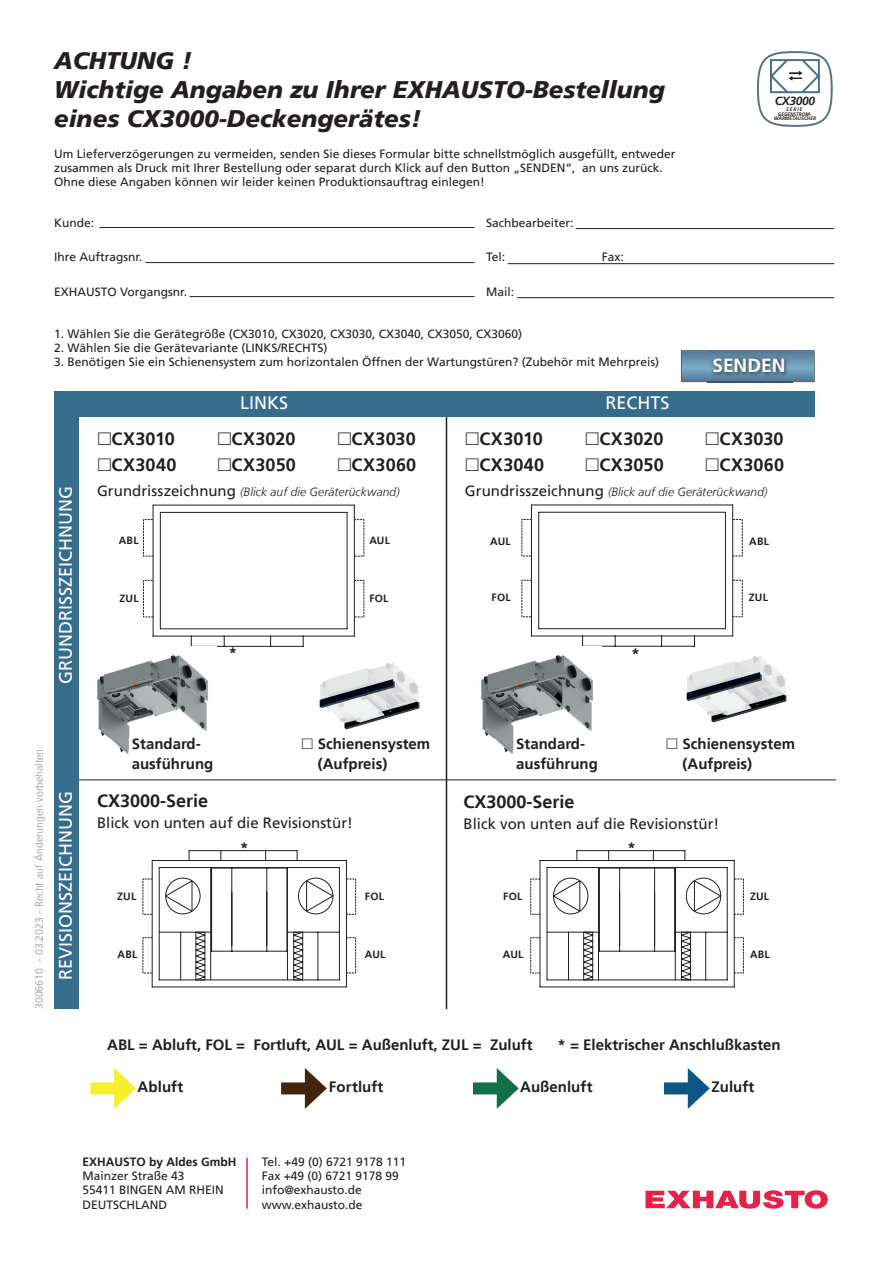
<style>
.page{position:relative;width:893px;height:1263px;background:#fff}
.page>*{position:absolute;margin:0;border:0;box-sizing:border-box;transform-origin:0 0}
.t1{font:italic 900 24px/28.8px "Frutiger LT";color:#231f20}
.t2{font:700 19.05px "Frutiger LT";color:#fff}
.t3{font:700 18px "Frutiger LT";letter-spacing:.005em;color:#231f20}
.t4{font:18px "Frutiger LT";color:#fff}
.t5{font:700 15px/19.5px "Frutiger LT";color:#231f20}
.t6{font:15px "Frutiger LT";color:#231f20}
.t7{font:12px/14.2px "Frutiger LT";color:#231f20}
.t8{font:italic 300 12px "Frutiger LT";letter-spacing:.01em;color:#231f20}
.t9{font:italic 700 12px "Frutiger LT";letter-spacing:-.02em;color:#231f20}
.t10{font:700 10.5px "Frutiger LT";letter-spacing:.025em;color:#231f20}
.t11{font:300 10.5px "Frutiger LT";color:#939598}
.t12{font:italic 700 5.1px/4.8px "Frutiger LT";color:#231f20;text-align:center;scale:.94 1}
.s1{font-family:"Mathematical Pi Six";font-weight:400}
.s2{font-weight:400;font-style:normal;font-size:15px}
.s3{font-weight:700}
</style>
<div class="page">
<hr style="left:72px;top:779px;width:764px;height:1px;background:#231f20">
<hr style="left:446px;top:409px;width:1px;height:600px;background:#231f20">
<div style="left:54px;top:402px;width:24px;height:607px;background:#366c8c"></div>
<div style="left:54px;top:391px;width:761px;height:25px;background:#366c8c"></div>
<svg style="left:757px;top:51px;width:76px;height:76px"></svg>
<hr style="left:99px;top:227px;width:376px;height:1px;background:#231f20">
<hr style="left:145px;top:262px;width:330px;height:1px;background:#231f20">
<hr style="left:190px;top:296px;width:285px;height:1px;background:#231f20">
<hr style="left:576px;top:228px;width:258px;height:1px;background:#231f20">
<hr style="left:508px;top:263px;width:326px;height:1px;background:#231f20">
<hr style="left:517px;top:297px;width:317px;height:1px;background:#231f20">
<svg style="left:681px;top:350px;width:134px;height:32px;background:#658ba6"></svg>
<img style="left:707px;top:352px;width:85px;height:31px">
<img style="left:707px;top:381px;width:85px;height:1px">
<svg style="left:143px;top:850px;width:213px;height:137px"></svg>
<svg style="left:531px;top:850px;width:213px;height:137px"></svg>
<div style="left:90px;top:1082px;width:33px;height:12px;background:#f7ee2d"></div>
<svg style="left:114px;top:1068px;width:22px;height:41px"></svg>
<div style="left:281px;top:1082px;width:33px;height:12px;background:#42250a"></div>
<svg style="left:305px;top:1068px;width:22px;height:41px"></svg>
<div style="left:473px;top:1082px;width:32px;height:12px;background:#107047"></div>
<svg style="left:497px;top:1068px;width:22px;height:41px"></svg>
<div style="left:664px;top:1082px;width:32px;height:12px;background:#0c5785"></div>
<svg style="left:688px;top:1068px;width:22px;height:41px"></svg>
<hr style="left:153px;top:505px;width:1px;height:131px;background:#231f20">
<hr style="left:160px;top:512px;width:1px;height:117px;background:#231f20">
<hr style="left:153px;top:636px;width:201px;height:1px;background:#231f20">
<hr style="left:160px;top:628px;width:187px;height:1px;background:#231f20">
<hr style="left:354px;top:505px;width:1px;height:131px;background:#231f20">
<hr style="left:347px;top:512px;width:1px;height:117px;background:#231f20">
<hr style="left:153px;top:505px;width:201px;height:1px;background:#231f20">
<hr style="left:160px;top:512px;width:187px;height:1px;background:#231f20">
<hr style="left:191px;top:646px;width:112px;height:1px;background:#231f20">
<svg style="left:143px;top:519px;width:221px;height:98px"></svg>
<hr style="left:732px;top:505px;width:1px;height:131px;background:#231f20">
<hr style="left:725px;top:512px;width:1px;height:117px;background:#231f20">
<hr style="left:531px;top:636px;width:202px;height:1px;background:#231f20">
<hr style="left:539px;top:628px;width:186px;height:1px;background:#231f20">
<hr style="left:531px;top:505px;width:1px;height:131px;background:#231f20">
<hr style="left:538px;top:512px;width:1px;height:117px;background:#231f20">
<hr style="left:531px;top:505px;width:202px;height:1px;background:#231f20">
<hr style="left:539px;top:512px;width:186px;height:1px;background:#231f20">
<hr style="left:583px;top:646px;width:111px;height:1px;background:#231f20">
<svg style="left:522px;top:519px;width:220px;height:98px"></svg>
<hr style="left:246px;top:1158px;width:2px;height:50px;background:#e5234a">
<img style="left:320px;top:663px;width:99px;height:66px">
<img style="left:687px;top:656px;width:99px;height:67px">
<svg style="left:645px;top:1190px;width:183px;height:18px"></svg>
<img style="left:97px;top:655px;width:111px;height:99px">
<img style="left:481px;top:655px;width:112px;height:99px">
<p class="t1" style="left:54px;top:46px;width:140px">ACHTUNG !</p>
<p class="t1" style="left:54px;top:75px;width:612px">Wichtige Angaben zu Ihrer EXHAUSTO-Bestellung eines CX3000-Deckengerätes!</p>
<p class="t7" style="left:54px;top:146px;width:623px">Um Lieferverzögerungen zu vermeiden, senden Sie dieses Formular bitte schnellstmöglich ausgefüllt, entweder zusammen als Druck mit Ihrer Bestellung oder separat durch Klick auf den Button „SENDEN“, an uns zurück.<br>Ohne diese Angaben können wir leider keinen Produktionsauftrag einlegen!</p>
<p class="t7" style="left:54px;top:216px;width:42px">Kunde:</p>
<p class="t7" style="left:486px;top:216px;width:89px">Sachbearbeiter:</p>
<p class="t7" style="left:54px;top:250px;width:90px">Ihre Auftragsnr.</p>
<p class="t7" style="left:486px;top:250px;width:21px">Tel:</p>
<p class="t7" style="left:602px;top:250px;width:24px">Fax:</p>
<p class="t7" style="left:54px;top:285px;width:134px">EXHAUSTO Vorgangsnr.</p>
<p class="t7" style="left:486px;top:285px;width:30px">Mail:</p>
<p class="t7" style="left:54px;top:326px;width:470px">1. Wählen Sie die Gerätegröße (CX3010, CX3020, CX3030, CX3040, CX3050, CX3060)</p>
<p class="t7" style="left:54px;top:341px;width:275px">2. Wählen Sie die Gerätevariante (LINKS/RECHTS)</p>
<p class="t7" style="left:54px;top:355px;width:607px">3. Benötigen Sie ein Schienensystem zum horizontalen Öffnen der Wartungstüren? (Zubehör mit Mehrpreis)</p>
<p class="t2" style="left:712px;top:355px;width:75px">SENDEN</p>
<p class="t9" style="left:775px;top:93px;width:42px">CX3000</p>
<p class="t12" style="left:774px;top:111px;width:46px">GEGENSTROM-<br>WÄRMETAUSCHER</p>
<p class="t12" style="left:786px;top:107px;width:19px">SERIE</p>
<p class="t4" style="left:55px;top:684px;width:199px;rotate:-90deg">GRUNDRISSZEICHNUNG</p>
<p class="t11" style="left:33px;top:1009px;width:265px;rotate:-90deg">3006610 - 03.2023 - Recht auf Änderungen vorbehalten.</p>
<p class="t4" style="left:55px;top:980px;width:191px;rotate:-90deg">REVISIONSZEICHNUNG</p>
<p class="t4" style="left:240px;top:392px;width:50px">LINKS</p>
<p class="t4" style="left:605px;top:392px;width:66px">RECHTS</p>
<p class="t3" style="left:97px;top:428px;width:79px"><span class="s1">h</span>CX3010</p>
<p class="t3" style="left:217px;top:428px;width:80px"><span class="s1">h</span>CX3020</p>
<p class="t3" style="left:337px;top:428px;width:80px"><span class="s1">h</span>CX3030</p>
<p class="t3" style="left:97px;top:454px;width:81px"><span class="s1">h</span>CX3040</p>
<p class="t3" style="left:217px;top:454px;width:80px"><span class="s1">h</span>CX3050</p>
<p class="t3" style="left:337px;top:454px;width:81px"><span class="s1">h</span>CX3060</p>
<p class="t8" style="left:97px;top:485px;width:304px"><span class="s2">Grundrisszeichnung</span> (Blick auf die Geräterückwand)</p>
<p class="t3" style="left:465px;top:428px;width:79px"><span class="s1">h</span>CX3010</p>
<p class="t3" style="left:585px;top:428px;width:80px"><span class="s1">h</span>CX3020</p>
<p class="t3" style="left:705px;top:428px;width:80px"><span class="s1">h</span>CX3030</p>
<p class="t3" style="left:465px;top:454px;width:81px"><span class="s1">h</span>CX3040</p>
<p class="t3" style="left:585px;top:454px;width:80px"><span class="s1">h</span>CX3050</p>
<p class="t3" style="left:705px;top:454px;width:81px"><span class="s1">h</span>CX3060</p>
<p class="t8" style="left:465px;top:485px;width:304px"><span class="s2">Grundrisszeichnung</span> (Blick auf die Geräterückwand)</p>
<p class="t10" style="left:119px;top:534px;width:21px">ABL</p>
<p class="t10" style="left:369px;top:534px;width:22px">AUL</p>
<p class="t10" style="left:490px;top:535px;width:22px">AUL</p>
<p class="t10" style="left:749px;top:535px;width:21px">ABL</p>
<p class="t10" style="left:119px;top:592px;width:21px">ZUL</p>
<p class="t10" style="left:369px;top:592px;width:21px">FOL</p>
<p class="t10" style="left:491px;top:591px;width:21px">FOL</p>
<p class="t10" style="left:749px;top:591px;width:21px">ZUL</p>
<p class="t5" style="left:229px;top:644px;width:10px">*</p>
<p class="t5" style="left:632px;top:644px;width:10px">*</p>
<p class="t5" style="left:132px;top:734px;width:83px">Standard&shy;ausführung</p>
<p class="t5" style="left:516px;top:734px;width:83px">Standard&shy;ausführung</p>
<p class="t5" style="left:318px;top:734px;width:114px;text-indent:-17px"><span class="s1">h</span> Schienensystem (Aufpreis)</p>
<p class="t5" style="left:683px;top:734px;width:114px;text-indent:-17px"><span class="s1">h</span> Schienensystem (Aufpreis)</p>
<p class="t3" style="left:97px;top:790px;width:113px">CX3000-Serie</p>
<p class="t6" style="left:97px;top:813px;width:257px">Blick von unten auf die Revisionstür!</p>
<p class="t3" style="left:463px;top:791px;width:113px">CX3000-Serie</p>
<p class="t6" style="left:463px;top:815px;width:257px">Blick von unten auf die Revisionstür!</p>
<p class="t5" style="left:240px;top:838px;width:10px">*</p>
<p class="t5" style="left:627px;top:838px;width:10px">*</p>
<p class="t10" style="left:117px;top:890px;width:21px">ZUL</p>
<p class="t10" style="left:365px;top:890px;width:21px">FOL</p>
<p class="t10" style="left:503px;top:890px;width:21px">FOL</p>
<p class="t10" style="left:750px;top:890px;width:21px">ZUL</p>
<p class="t10" style="left:118px;top:948px;width:21px">ABL</p>
<p class="t10" style="left:365px;top:948px;width:22px">AUL</p>
<p class="t10" style="left:503px;top:948px;width:22px">AUL</p>
<p class="t10" style="left:750px;top:948px;width:21px">ABL</p>
<p class="t5" style="left:107px;top:1035px;width:427px">ABL = Abluft, FOL = Fortluft, AUL = Außenluft, ZUL = Zuluft</p>
<p class="t5" style="left:558px;top:1035px;width:225px">* = Elektrischer Anschlußkasten</p>
<p class="t5" style="left:138px;top:1077px;width:47px">Abluft</p>
<p class="t5" style="left:329px;top:1077px;width:56px">Fortluft</p>
<p class="t5" style="left:520px;top:1077px;width:74px">Außenluft</p>
<p class="t5" style="left:712px;top:1077px;width:44px">Zuluft</p>
<p class="t7" style="left:82px;top:1154px;width:156px"><span class="s3">EXHAUSTO by Aldes GmbH<br></span>Mainzer Straße 43<br>55411 BINGEN AM RHEIN<br>DEUTSCHLAND</p>
<p class="t7" style="left:262px;top:1154px;width:146px">Tel. +49 (0) 6721 9178 111<br>Fax +49 (0) 6721 9178 99 info@exhausto.de www.exhausto.de</p>
</div>
